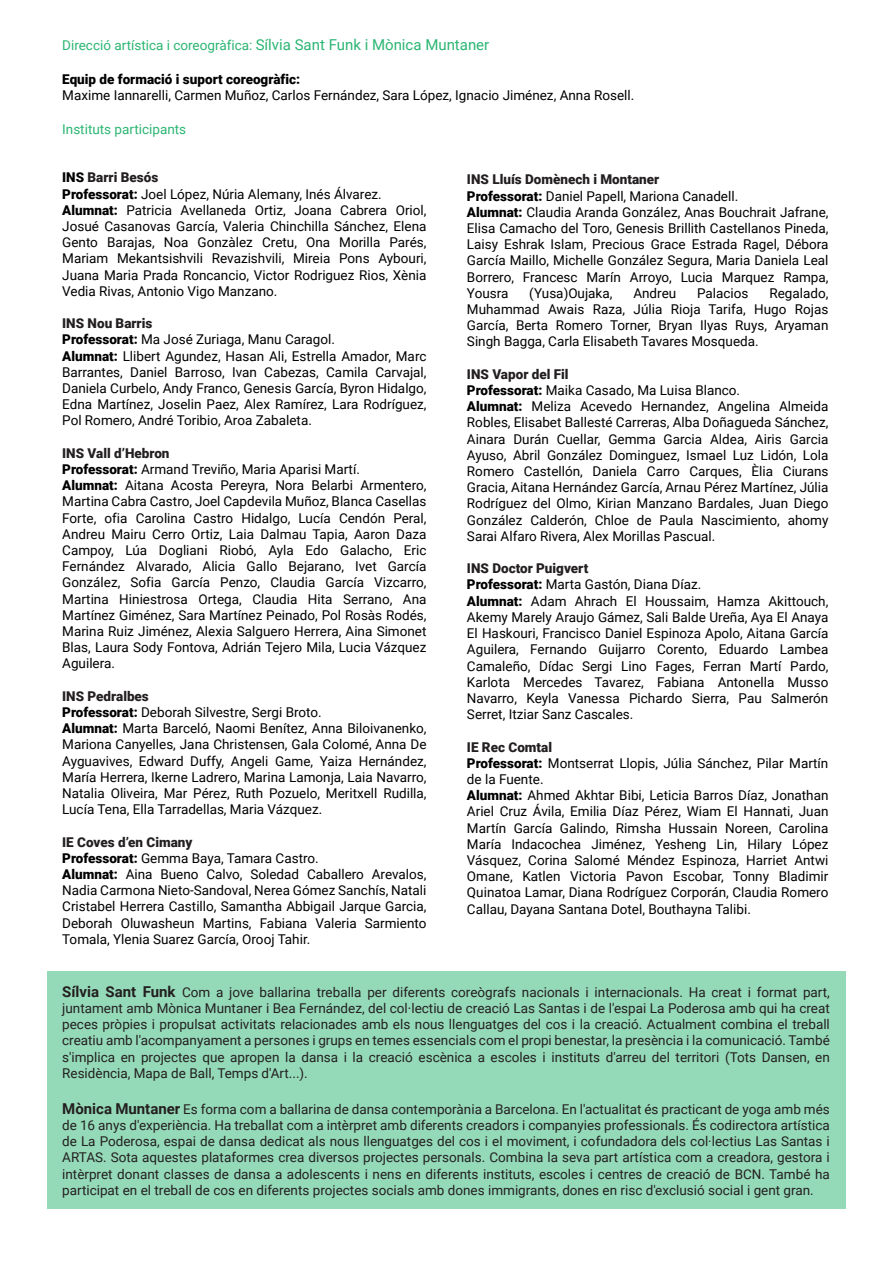
<style>
.page{position:relative;width:893px;height:1263px;background:#fff}
.page>*{position:absolute;margin:0;border:0;box-sizing:border-box;transform-origin:0 0}
.t1{font:13.5px/16.2px "Roboto";color:#000001}
.t2{font:13.5px/16.2px "Roboto";color:#231f20;text-align:justify}
.t3{font:13.5px "Roboto";color:#2bb572}
.t4{font:900 13.5px "Roboto";color:#000001}
.s1{font-size:15px}
.s2{font-weight:900}
.s3{font-weight:900;color:#231f20}
.s4{font-weight:700;font-size:15px}
</style>
<div class="page">
<div style="left:47px;top:972px;width:798px;height:237px;background:#95dab8"></div>
<p class="t3" style="left:62px;top:36px;width:429px">Direcció artística i coreogràfica: <span class="s1">Sílvia Sant Funk i Mònica Muntaner</span></p>
<p class="t4" style="left:62px;top:70px;width:239px">Equip de formació i suport coreogràfic:</p>
<p class="t1" style="left:62px;top:87px;width:574px">Maxime Iannarelli, Carmen Muñoz, Carlos Fernández, Sara López, Ignacio Jiménez, Anna Rosell.</p>
<p class="t3" style="left:62px;top:119px;width:125px">Instituts participants</p>
<p class="t1" style="left:62px;top:169px;width:366px"><span class="s2">INS</span> <span class="s3">Barri Besós<br></span><span class="s2">Professorat:</span> Joel López, Núria Alemany, Inés Álvarez.<br><span class="s2">Alumnat:</span> Patricia Avellaneda Ortiz, Joana Cabrera Oriol, Josué Casanovas García, Valeria Chinchilla Sánchez, Elena Gento Barajas, Noa Gonzàlez Cretu, Ona Morilla Parés, Mariam Mekantsishvili Revazishvili, Mireia Pons Aybouri, Juana Maria Prada Roncancio, Victor Rodriguez Rios, Xènia Vedia Rivas, Antonio Vigo Manzano.</p>
<p class="t1" style="left:62px;top:315px;width:366px"><span class="s3">INS Nou Barris<br></span><span class="s2">Professorat:</span> Ma José Zuriaga, Manu Caragol.<br><span class="s2">Alumnat:</span> Llibert Agundez, Hasan Ali, Estrella Amador, Marc Barrantes, Daniel Barroso, Ivan Cabezas, Camila Carvajal, Daniela Curbelo, Andy Franco, Genesis García, Byron Hidalgo, Edna Martínez, Joselin Paez, Alex Ramírez, Lara Rodríguez, Pol Romero, André Toribio, Aroa Zabaleta.</p>
<p class="t1" style="left:62px;top:444px;width:366px"><span class="s3">INS Vall d’Hebron<br></span><span class="s2">Professorat:</span> Armand Treviño, Maria Aparisi Martí.<br><span class="s2">Alumnat:</span> Aitana Acosta Pereyra, Nora Belarbi Armentero, Martina Cabra Castro, Joel Capdevila Muñoz, Blanca Casellas Forte, ofia Carolina Castro Hidalgo, Lucía Cendón Peral, Andreu Mairu Cerro Ortiz, Laia Dalmau Tapia, Aaron Daza Campoy, Lúa Dogliani Riobó, Ayla Edo Galacho, Eric Fernández Alvarado, Alicia Gallo Bejarano, Ivet García González, Sofia García Penzo, Claudia García Vizcarro, Martina Hiniestrosa Ortega, Claudia Hita Serrano, Ana Martínez Giménez, Sara Martínez Peinado, Pol Rosàs Rodés, Marina Ruiz Jiménez, Alexia Salguero Herrera, Aina Simonet Blas, Laura Sody Fontova, Adrián Tejero Mila, Lucia Vázquez Aguilera.</p>
<p class="t1" style="left:62px;top:687px;width:366px"><span class="s3">INS Pedralbes<br></span><span class="s2">Professorat:</span> Deborah Silvestre, Sergi Broto.<br><span class="s2">Alumnat:</span> Marta Barceló, Naomi Benítez, Anna Biloivanenko, Mariona Canyelles, Jana Christensen, Gala Colomé, Anna De Ayguavives, Edward Duffy, Angeli Game, Yaiza Hernández, María Herrera, Ikerne Ladrero, Marina Lamonja, Laia Navarro, Natalia Oliveira, Mar Pérez, Ruth Pozuelo, Meritxell Rudilla, Lucía Tena, Ella Tarradellas, Maria Vázquez.</p>
<p class="t1" style="left:62px;top:833px;width:366px"><span class="s3">IE Coves d’en Cimany<br></span><span class="s2">Professorat:</span> Gemma Baya, Tamara Castro.<br><span class="s2">Alumnat:</span> Aina Bueno Calvo, Soledad Caballero Arevalos, Nadia Carmona Nieto-Sandoval, Nerea Gómez Sanchís, Natali Cristabel Herrera Castillo, Samantha Abbigail Jarque Garcia, Deborah Oluwasheun Martins, Fabiana Valeria Sarmiento Tomala, Ylenia Suarez García, Orooj Tahir.</p>
<p class="t1" style="left:467px;top:171px;width:363px"><span class="s3">INS Lluís Domènech i Montaner<br></span><span class="s2">Professorat:</span> Daniel Papell, Mariona Canadell.<br><span class="s2">Alumnat:</span> Claudia Aranda González, Anas Bouchrait Jafrane, Elisa Camacho del Toro, Genesis Brillith Castellanos Pineda, Laisy Eshrak Islam, Precious Grace Estrada Ragel, Débora García Maillo, Michelle González Segura, Maria Daniela Leal Borrero, Francesc Marín Arroyo, Lucia Marquez Rampa, Yousra</p>
<p class="t1" style="left:529px;top:284px;width:85px">(Yusa)Oujaka,</p>
<p class="t1" style="left:633px;top:284px;width:44px">Andreu</p>
<p class="t1" style="left:697px;top:284px;width:53px">Palacios</p>
<p class="t1" style="left:467px;top:284px;width:363px;text-align:justify;text-indent:302px">Regalado, Muhammad Awais Raza, Júlia Rioja Tarifa, Hugo Rojas García, Berta Romero Torner, Bryan Ilyas Ruys, Aryaman Singh Bagga, Carla Elisabeth Tavares Mosqueda.</p>
<p class="t1" style="left:467px;top:365px;width:363px"><span class="s3">INS Vapor del Fil<br></span><span class="s2">Professorat:</span> Maika Casado, Ma Luisa Blanco.<br><span class="s2">Alumnat:</span> Meliza Acevedo Hernandez, Angelina Almeida Robles, Elisabet Ballesté Carreras, Alba Doñagueda Sánchez, Ainara Durán Cuellar, Gemma Garcia Aldea, Airis Garcia Ayuso, Abril González Dominguez, Ismael Luz Lidón, Lola Romero Castellón, Daniela Carro Carques, Èlia Ciurans Gracia, Aitana Hernández García, Arnau Pérez Martínez, Júlia Rodríguez del Olmo, Kirian Manzano Bardales, Juan Diego González Calderón, Chloe de Paula Nascimiento, ahomy Sarai Alfaro Rivera, Alex Morillas Pascual.</p>
<p class="t1" style="left:467px;top:560px;width:363px"><span class="s3">INS Doctor Puigvert<br></span><span class="s2">Professorat:</span> Marta Gastón, Diana Díaz.<br><span class="s2">Alumnat:</span> Adam Ahrach El Houssaim, Hamza Akittouch, Akemy Marely Araujo Gámez, Sali Balde Ureña, Aya El Anaya El Haskouri, Francisco Daniel Espinoza Apolo, Aitana García Aguilera, Fernando Guijarro Corento, Eduardo Lambea Camaleño, Dídac Sergi Lino Fages, Ferran Martí Pardo, Karlota Mercedes Tavarez, Fabiana Antonella Musso Navarro, Keyla Vanessa Pichardo Sierra, Pau Salmerón Serret, Itziar Sanz Cascales.</p>
<p class="t1" style="left:467px;top:738px;width:363px"><span class="s3">IE Rec Comtal<br></span><span class="s2">Professorat:</span> Montserrat Llopis, Júlia Sánchez, Pilar Martín de la Fuente.<br><span class="s2">Alumnat:</span> Ahmed Akhtar Bibi, Leticia Barros Díaz, Jonathan Ariel Cruz Ávila, Emilia Díaz Pérez, Wiam El Hannati, Juan Martín García Galindo, Rimsha Hussain Noreen, Carolina María Indacochea Jiménez, Yesheng Lin, Hilary López Vásquez, Corina Salomé Méndez Espinoza, Harriet Antwi Omane, Katlen Victoria Pavon Escobar, Tonny Bladimir Quinatoa Lamar, Diana Rodríguez Corporán, Claudia Romero Callau, Dayana Santana Dotel, Bouthayna Talibi.</p>
<p class="t2" style="left:62px;top:983px;width:769px"><span class="s4">Sílvia Sant Funk</span> Com a jove ballarina treballa per diferents coreògrafs nacionals i internacionals. Ha creat i format part, juntament amb Mònica Muntaner i Bea Fernández, del col·lectiu de creació Las Santas i de l'espai La Poderosa amb qui ha creat peces pròpies i propulsat activitats relacionades amb els nous llenguatges del cos i la creació. Actualment combina el treball creatiu amb l'acompanyament a persones i grups en temes essencials com el propi benestar, la presència i la comunicació. També s'implica en projectes que apropen la dansa i la creació escènica a escoles i instituts d'arreu del territori (Tots Dansen, en Residència, Mapa de Ball, Temps d'Art...).</p>
<p class="t2" style="left:62px;top:1100px;width:769px"><span class="s4">Mònica Muntaner</span> Es forma com a ballarina de dansa contemporània a Barcelona. En l'actualitat és practicant de yoga amb més de 16 anys d'experiència. Ha treballat com a intèrpret amb diferents creadors i companyies professionals. És codirectora artística de La Poderosa, espai de dansa dedicat als nous llenguatges del cos i el moviment, i cofundadora dels col·lectius Las Santas i ARTAS. Sota aquestes plataformes crea diversos projectes personals. Combina la seva part artística com a creadora, gestora i intèrpret donant classes de dansa a adolescents i nens en diferents instituts, escoles i centres de creació de BCN. També ha participat en el treball de cos en diferents projectes socials amb dones immigrants, dones en risc d'exclusió social i gent gran.</p>
</div>
